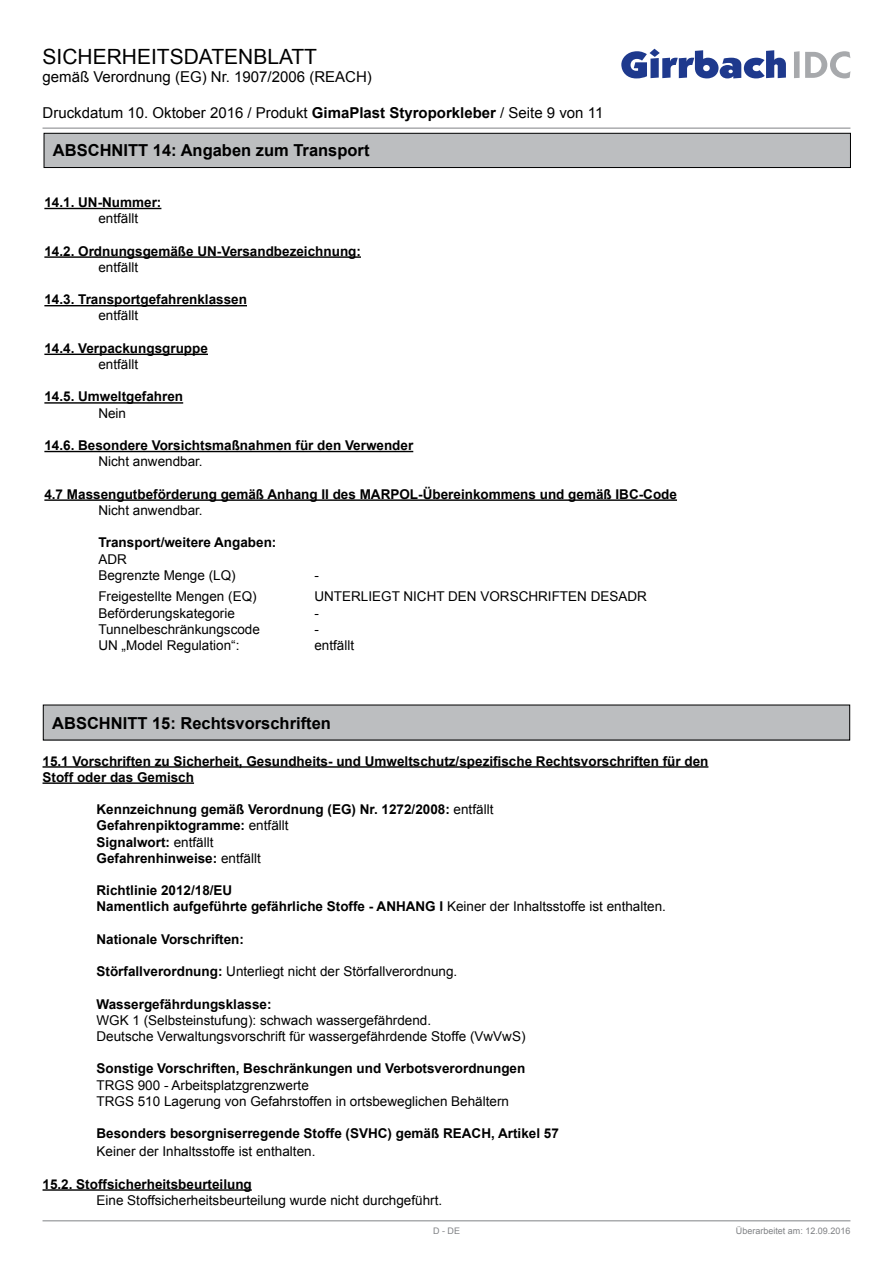
<style>
.page{position:relative;width:893px;height:1263px;background:#fff}
.page>*{position:absolute;margin:0;border:0;box-sizing:border-box;transform-origin:0 0}
.t1{font:21px "Arial";color:#000}
.t2{font:700 16.5px "Arial";color:#000}
.t3{font:15px "Arial";color:#000}
.t4{font:700 13.5px/16.2px "Arial";color:#000}
.t5{font:13.5px/16.2px "Arial";color:#000}
.t6{font:9px "Arial";color:#808285}
.s1{font-weight:700}
.s2{font-weight:400}
</style>
<div class="page">
<svg style="left:621px;top:49px;width:165px;height:29px"></svg>
<svg style="left:794px;top:51px;width:56px;height:27px"></svg>
<hr style="left:43px;top:128px;width:807px;height:1px;background:#808285">
<hr style="left:43px;top:1220px;width:807px;height:1px;background:#808285">
<div style="left:43px;top:705px;width:807px;height:35px;background:#bcbec0"></div>
<hr style="left:43px;top:766px;width:665px;height:2px;background:#000">
<hr style="left:43px;top:782px;width:151px;height:2px;background:#000">
<hr style="left:43px;top:1189px;width:209px;height:2px;background:#000">
<div style="left:44px;top:133px;width:806px;height:35px;background:#bcbec0"></div>
<div style="left:44px;top:133px;width:807px;height:35px;border:1px solid #000"></div>
<hr style="left:44px;top:208px;width:117px;height:1px;background:#000">
<hr style="left:44px;top:256px;width:317px;height:2px;background:#000">
<hr style="left:44px;top:305px;width:203px;height:1px;background:#000">
<hr style="left:44px;top:354px;width:164px;height:1px;background:#000">
<hr style="left:44px;top:402px;width:139px;height:2px;background:#000">
<hr style="left:44px;top:451px;width:369px;height:1px;background:#000">
<hr style="left:44px;top:499px;width:633px;height:2px;background:#000">
<h1 class="t1" style="left:43px;top:43px;width:276px">SICHERHEITSDATENBLATT</h1>
<p class="t3" style="left:43px;top:67px;width:331px">gemäß Verordnung (EG) Nr. 1907/2006 (REACH)</p>
<p class="t3" style="left:43px;top:103px;width:562px">Druckdatum 10. Oktober 2016 / Produkt <span class="s1">GimaPlast Styroporkleber</span> / Seite 9 von 11</p>
<p class="t2" style="left:53px;top:140px;width:318px">ABSCHNITT 14: Angaben zum Transport</p>
<p class="t4" style="left:44px;top:195px;width:119px">14.1. UN-Nummer:</p>
<p class="t5" style="left:98px;top:211px;width:41px">entfällt</p>
<p class="t4" style="left:44px;top:243px;width:318px">14.2. Ordnungsgemäße UN-Versandbezeichnung:</p>
<p class="t5" style="left:98px;top:259px;width:41px">entfällt</p>
<p class="t4" style="left:44px;top:292px;width:204px">14.3. Transportgefahrenklassen</p>
<p class="t5" style="left:98px;top:308px;width:41px">entfällt</p>
<p class="t4" style="left:44px;top:340px;width:165px">14.4. Verpackungsgruppe</p>
<p class="t5" style="left:98px;top:356px;width:41px">entfällt</p>
<p class="t4" style="left:44px;top:389px;width:140px">14.5. Umweltgefahren</p>
<p class="t5" style="left:98px;top:405px;width:29px">Nein</p>
<p class="t4" style="left:44px;top:438px;width:370px">14.6. Besondere Vorsichtsmaßnahmen für den Verwender</p>
<p class="t5" style="left:98px;top:454px;width:106px">Nicht anwendbar.</p>
<p class="t4" style="left:44px;top:486px;width:634px">4.7 Massengutbeförderung gemäß Anhang II des MARPOL-Übereinkommens und gemäß IBC-Code</p>
<p class="t5" style="left:98px;top:502px;width:106px">Nicht anwendbar.</p>
<p class="t4" style="left:98px;top:535px;width:180px">Transport/weitere Angaben:</p>
<p class="t5" style="left:98px;top:551px;width:139px">ADR<br>Begrenzte Menge (LQ)</p>
<p class="t5" style="left:314px;top:567px;width:6px">-</p>
<p class="t5" style="left:98px;top:589px;width:160px">Freigestellte Mengen (EQ)</p>
<p class="t5" style="left:314px;top:589px;width:334px">UNTERLIEGT NICHT DEN VORSCHRIFTEN DESADR</p>
<p class="t5" style="left:98px;top:605px;width:138px">Beförderungskategorie</p>
<p class="t5" style="left:314px;top:605px;width:6px">-</p>
<p class="t5" style="left:98px;top:621px;width:163px">Tunnelbeschränkungscode</p>
<p class="t5" style="left:314px;top:621px;width:6px">-</p>
<p class="t5" style="left:98px;top:637px;width:143px">UN „Model Regulation“:</p>
<p class="t5" style="left:314px;top:637px;width:41px">entfällt</p>
<p class="t2" style="left:52px;top:712px;width:280px">ABSCHNITT 15: Rechtsvorschriften</p>
<p class="t4" style="left:43px;top:753px;width:667px">15.1 Vorschriften zu Sicherheit, Gesundheits- und Umweltschutz/spezifische Rechtsvorschriften für den<br>Stoff oder das Gemisch</p>
<p class="t4" style="left:97px;top:802px;width:398px">Kennzeichnung gemäß Verordnung (EG) Nr. 1272/2008: <span class="s2">entfällt </span>Gefahrenpiktogramme: <span class="s2">entfällt<br></span>Signalwort: <span class="s2">entfällt<br></span>Gefahrenhinweise: <span class="s2">entfällt</span></p>
<p class="t4" style="left:97px;top:883px;width:571px">Richtlinie 2012/18/EU<br>Namentlich aufgeführte gefährliche Stoffe - ANHANG I <span class="s2">Keiner der Inhaltsstoffe ist enthalten.</span></p>
<p class="t4" style="left:97px;top:931px;width:149px">Nationale Vorschriften:</p>
<p class="t5" style="left:97px;top:963px;width:362px"><span class="s1">Störfallverordnung:</span> Unterliegt nicht der Störfallverordnung.</p>
<p class="t4" style="left:97px;top:996px;width:177px">Wassergefährdungsklasse:</p>
<p class="t5" style="left:97px;top:1012px;width:430px">WGK 1 (Selbsteinstufung): schwach wassergefährdend.<br>Deutsche Verwaltungsvorschrift für wassergefährdende Stoffe (VwVwS)</p>
<p class="t4" style="left:97px;top:1061px;width:430px">Sonstige Vorschriften, Beschränkungen und Verbotsverordnungen</p>
<p class="t5" style="left:97px;top:1077px;width:414px">TRGS 900 - Arbeitsplatzgrenzwerte<br>TRGS 510 Lagerung von Gefahrstoffen in ortsbeweglichen Behältern</p>
<p class="t4" style="left:97px;top:1126px;width:464px">Besonders besorgniserregende Stoffe (SVHC) gemäß REACH, Artikel 57</p>
<p class="t5" style="left:97px;top:1143px;width:220px">Keiner der Inhaltsstoffe ist enthalten.</p>
<p class="t4" style="left:43px;top:1176px;width:211px">15.2. Stoffsicherheitsbeurteilung</p>
<p class="t5" style="left:97px;top:1192px;width:347px">Eine Stoffsicherheitsbeurteilung wurde nicht durchgeführt.</p>
<p class="t6" style="left:433px;top:1225px;width:28px">D - DE</p>
<p class="t6" style="left:736px;top:1225px;width:116px">Überarbeitet am: 12.09.2016</p>
</div>
